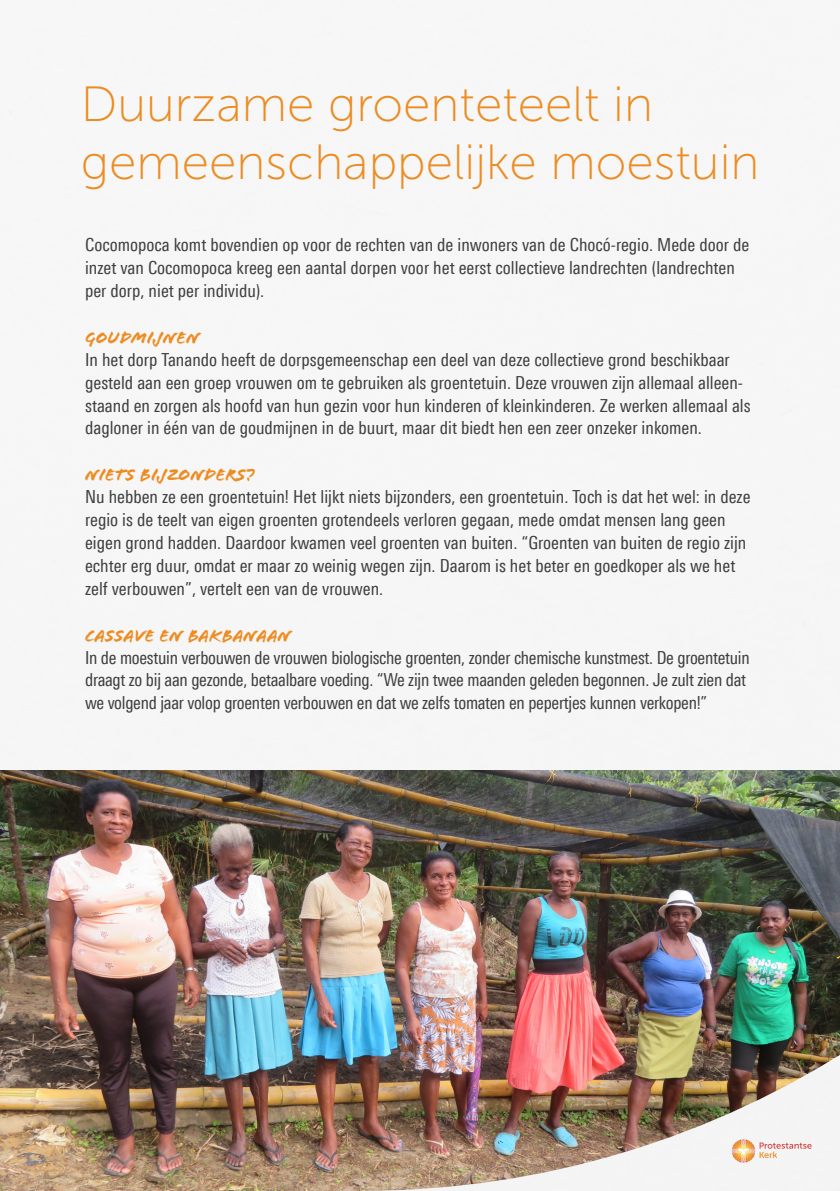
<style>
.page{position:relative;width:840px;height:1191px;background:#fff}
.page>*{position:absolute;margin:0;border:0;box-sizing:border-box;transform-origin:0 0}
.t1{font:49.4px/58px "Museo Sans 100";color:#ec8c22}
.t2{font:condensed 18px/22.8px "LT Univers";color:#3e3e3f}
.t3{font:18px "Flood Std";color:#ec8c22}
</style>
<div class="page">
<img style="left:0;top:770px;width:839px;height:421px">
<img style="left:361px;top:1044px;width:478px;height:11px">
<img style="left:361px;top:1055px;width:478px;height:136px">
<svg style="left:731px;top:1139px;width:80px;height:23px"></svg>
<p class="t1" style="left:81px;top:75px;width:679px">Duurzame groenteteelt in gemeenschappelijke moestuin</p>
<p class="t2" style="left:85px;top:233px;width:665px">Cocomopoca komt bovendien op voor de rechten van de inwoners van de Chocó-regio. Mede door de inzet van Cocomopoca kreeg een aantal dorpen voor het eerst collectieve landrechten (landrechten per dorp, niet per individu).</p>
<p class="t3" style="left:85px;top:327px;width:116px">GOUDMIJNEN</p>
<p class="t2" style="left:85px;top:348px;width:666px">In het dorp Tanando heeft de dorpsgemeenschap een deel van deze collectieve grond beschikbaar gesteld aan een groep vrouwen om te gebruiken als groentetuin. Deze vrouwen zijn allemaal alleen&shy;staand en zorgen als hoofd van hun gezin voor hun kinderen of kleinkinderen. Ze werken allemaal als dagloner in één van de goudmijnen in de buurt, maar dit biedt hen een zeer onzeker inkomen.</p>
<p class="t3" style="left:85px;top:464px;width:170px">NIETS BIJZONDERS?</p>
<p class="t2" style="left:85px;top:485px;width:666px">Nu hebben ze een groentetuin! Het lijkt niets bijzonders, een groentetuin. Toch is dat het wel: in deze regio is de teelt van eigen groenten grotendeels verloren gegaan, mede omdat mensen lang geen eigen grond hadden. Daardoor kwamen veel groenten van buiten. “Groenten van buiten de regio zijn echter erg duur, omdat er maar zo weinig wegen zijn. Daarom is het beter en goedkoper als we het zelf verbouwen”, vertelt een van de vrouwen.</p>
<p class="t3" style="left:85px;top:625px;width:207px">CASSAVE EN BAKBANAAN</p>
<p class="t2" style="left:85px;top:645px;width:665px">In de moestuin verbouwen de vrouwen biologische groenten, zonder chemische kunstmest. De groentetuin draagt zo bij aan gezonde, betaalbare voeding. “We zijn twee maanden geleden begonnen. Je zult zien dat we volgend jaar volop groenten verbouwen en dat we zelfs tomaten en pepertjes kunnen verkopen!”</p>
</div>
